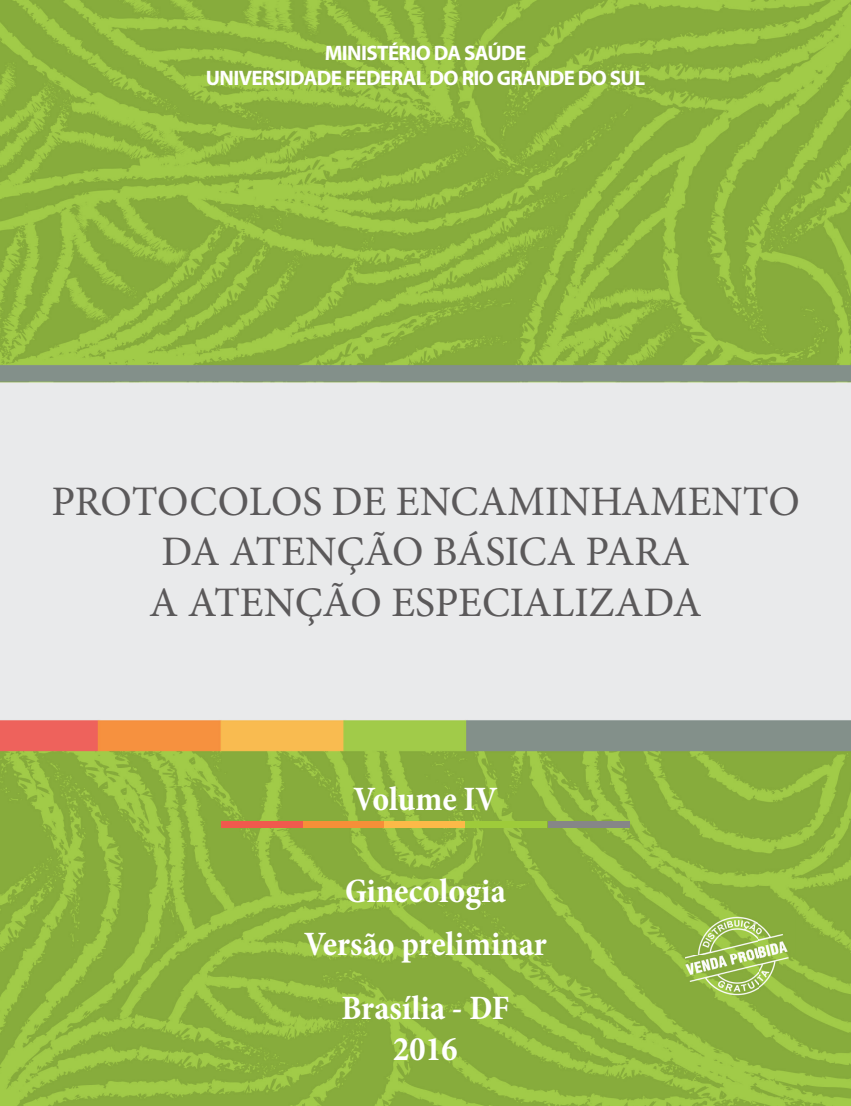
<style>
.page{position:relative;width:851px;height:1106px;background:#fff}
.page>*{position:absolute;margin:0;border:0;box-sizing:border-box;transform-origin:0 0}
.t1{font:42px/50.4px "Minion Pro";color:#5b595a;text-align:center}
.t2{font:700 condensed 34.5px/41.4px "Minion Pro";color:#fff;text-align:center}
.t3{font:700 21px/25.2px "Myriad Pro";letter-spacing:-.03em;color:#fff;text-align:center}
</style>
<div class="page">
<img style="left:0;top:0;width:850px;height:1106px">
<img style="left:685px;top:912px;width:110px;height:86px">
<div style="left:383px;top:821px;width:82px;height:6px;background:#fcb948"></div>
<div style="left:465px;top:821px;width:82px;height:6px;background:#9ecb3a"></div>
<div style="left:548px;top:821px;width:81px;height:6px;background:#868687"></div>
<div style="left:301px;top:821px;width:82px;height:6px;background:#f68f38"></div>
<div style="left:221px;top:821px;width:82px;height:6px;background:#f0594d"></div>
<p class="t3" style="left:206px;top:39px;width:440px">MINISTÉRIO DA SAÚDE<br>UNIVERSIDADE FEDERAL DO RIO GRANDE DO SUL</p>
<p class="t1" style="left:51px;top:476px;width:749px">PROTOCOLOS DE ENCAMINHAMENTO<br>DA ATENÇÃO BÁSICA PARA<br>A ATENÇÃO ESPECIALIZADA</p>
<p class="t2" style="left:353px;top:778px;width:146px">Volume IV</p>
<p class="t2" style="left:345px;top:869px;width:162px">Ginecologia</p>
<p class="t2" style="left:304px;top:922px;width:244px">Versão preliminar</p>
<p class="t2" style="left:341px;top:987px;width:170px">Brasília - DF<br>2016</p>
</div>
